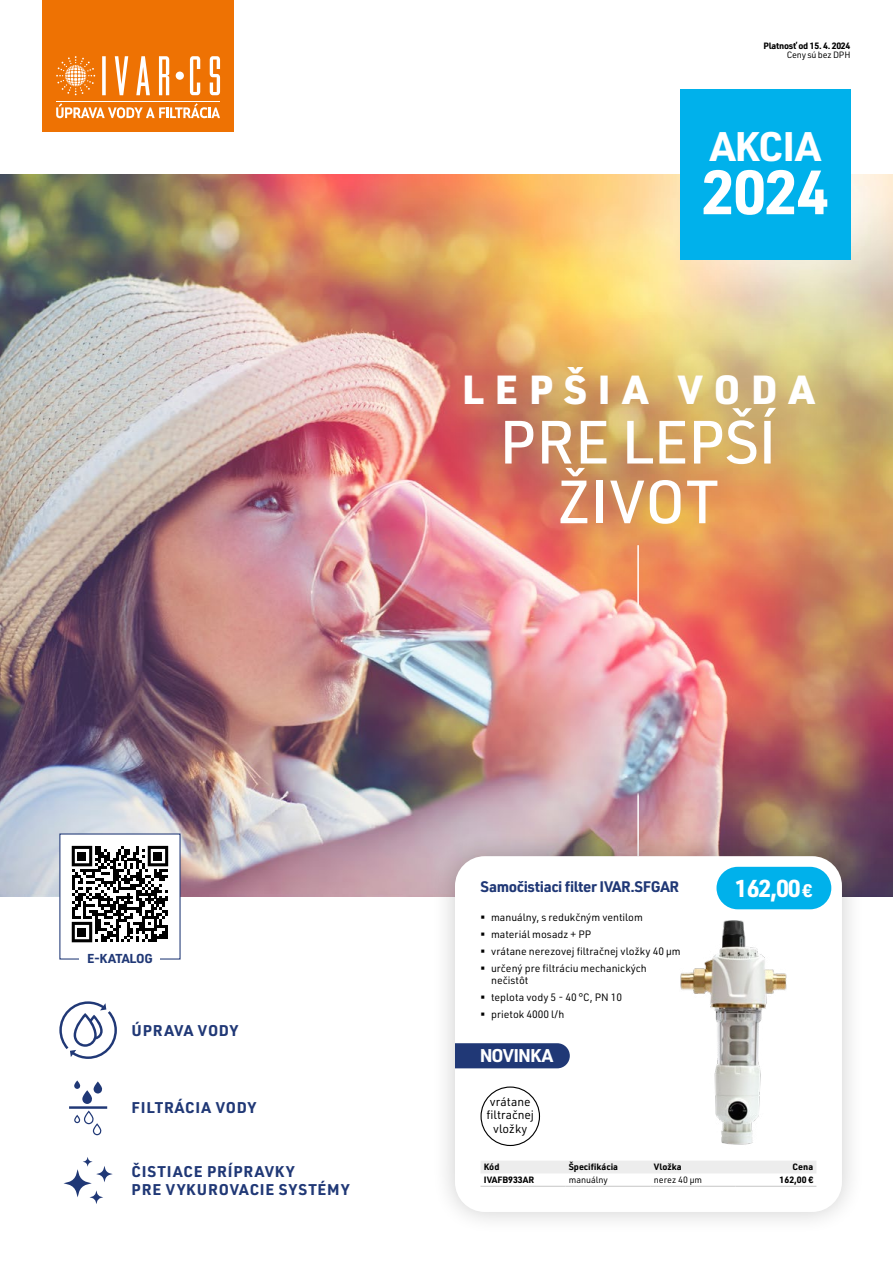
<style>
.page{position:relative;width:893px;height:1263px;background:#fff}
.page>*{position:absolute;margin:0;border:0;box-sizing:border-box;transform-origin:0 0}
.t1{font:700 61.05px "URWDIN";color:#fff}
.t2{font:500 59.7px/59.7px "URWDIN";color:#fff;text-align:center}
.t3{font:700 40.5px "URWDIN";letter-spacing:-.025em;color:#fff}
.t4{font:900 39.75px "URWDIN";letter-spacing:.275em;color:#fff}
.t5{font:700 24px "URWDIN";color:#fff}
.t6{font:700 18.15px "URWDIN";letter-spacing:-.05em;color:#fff}
.t7{font:700 15.3px/17.2px "URWDIN";letter-spacing:.05em;color:#203876}
.t8{font:700 15px "URWDIN";letter-spacing:-.025em;color:#203876}
.t9{font:700 12.75px "URWDIN";letter-spacing:-.025em;color:#203876}
.t10{font:12px/13.5px "URWDIN";color:#000;text-align:center}
.t11{font:10.5px/16.8px "URWDIN";color:#000}
.t12{font:700 9px "URWDIN";color:#000}
.t13{font:700 9px "URWDIN";letter-spacing:-.025em;color:#000}
.t14{font:9px "URWDIN";color:#000}
.t15{font:9px "URWDIN";letter-spacing:-.025em;color:#000}
.s1{font-size:18px}
</style>
<div class="page">
<img style="left:0;top:174px;width:893px;height:723px">
<hr style="left:637px;top:545px;width:2px;height:62px;background:#fff">
<hr style="left:637px;top:792px;width:2px;height:64px;background:#fff">
<div style="left:680px;top:89px;width:170px;height:170px;background:#00b1eb"></div>
<svg style="left:69px;top:1080px;width:38px;height:55px"></svg>
<svg style="left:59px;top:1001px;width:58px;height:58px"></svg>
<svg style="left:64px;top:1157px;width:49px;height:47px"></svg>
<div style="left:431px;top:832px;width:435px;height:404px;background:#000;opacity:.2"></div>
<div style="left:455px;top:856px;width:387px;height:356px;background:#fff;border-radius:30px"></div>
<img style="left:680px;top:906px;width:126px;height:239px">
<div style="left:455px;top:1043px;width:115px;height:25px;background:#203876"></div>
<div style="left:59px;top:833px;width:122px;height:126px;background:#fff"></div>
<div style="left:43px;top:0;width:191px;height:132px;background:#ee7203"></div>
<svg style="left:56px;top:56px;width:39px;height:39px"></svg>
<svg style="left:102px;top:56px;width:118px;height:39px"></svg>
<div style="left:176px;top:72px;width:8px;height:8px;background:#fff;border-radius:50%"></div>
<hr style="left:56px;top:101px;width:164px;height:1px;background:#fff">
<svg style="left:56px;top:103px;width:164px;height:15px"></svg>
<div style="left:481px;top:1161px;width:335px;height:12px;background:#ededed"></div>
<hr style="left:480px;top:1186px;width:86px;height:1px;background:#c6c6c6">
<hr style="left:566px;top:1186px;width:85px;height:1px;background:#c6c6c6">
<hr style="left:651px;top:1186px;width:85px;height:1px;background:#c6c6c6">
<hr style="left:736px;top:1186px;width:80px;height:1px;background:#c6c6c6">
<div style="left:716px;top:867px;width:115px;height:42px;background:#00b1eb;border-radius:21px"></div>
<div style="left:480px;top:1086px;width:60px;height:60px;border:1px solid #000;border-radius:50%"></div>
<svg style="left:72px;top:846px;width:96px;height:96px"></svg>
<div style="left:78px;top:852px;width:8px;height:8px;background:#000"></div>
<div style="left:154px;top:852px;width:8px;height:8px;background:#000"></div>
<div style="left:78px;top:928px;width:8px;height:8px;background:#000"></div>
<p class="t13" style="left:764px;top:40px;width:88px">Platnosť od 15. 4. 2024</p>
<p class="t15" style="left:787px;top:49px;width:65px">Ceny sú bez DPH</p>
<h3 class="t3" style="left:710px;top:119px;width:112px">AKCIA</h3>
<h1 class="t1" style="left:702px;top:150px;width:129px">2024</h1>
<h3 class="t4" style="left:462px;top:362px;width:354px">LEPŠIA VODA</h3>
<h2 class="t2" style="left:499px;top:410px;width:279px">PRE LEPŠÍ<br>ŽIVOT</h2>
<p class="t9" style="left:87px;top:950px;width:67px">E-KATALOG</p>
<h3 class="t7" style="left:132px;top:1021px;width:108px">ÚPRAVA VODY</h3>
<h3 class="t7" style="left:132px;top:1098px;width:126px">FILTRÁCIA VODY</h3>
<h3 class="t7" style="left:132px;top:1162px;width:219px">ČISTIACE PRÍPRAVKY<br>PRE VYKUROVACIE SYSTÉMY</h3>
<h3 class="t8" style="left:480px;top:877px;width:200px">Samočistiaci filter IVAR.SFGAR</h3>
<h3 class="t5" style="left:735px;top:871px;width:79px">162,00 <span class="s1">€</span></h3>
<p class="t11" style="left:491px;top:909px;width:191px">manuálny, s redukčným ventilom materiál mosadz + PP<br>vrátane nerezovej filtračnej vložky 40 μm určený pre filtráciu mechanických</p>
<p class="t11" style="left:491px;top:972px;width:133px">nečistôt<br>teplota vody 5 - 40 °C, PN 10 prietok 4000 l/h</p>
<h3 class="t6" style="left:480px;top:1043px;width:75px">NOVINKA</h3>
<p class="t10" style="left:486px;top:1094px;width:49px">vrátane filtračnej vložky</p>
<p class="t12" style="left:484px;top:1161px;width:17px">Kód</p>
<p class="t12" style="left:569px;top:1161px;width:51px">Špecifikácia</p>
<p class="t12" style="left:654px;top:1161px;width:29px">Vložka</p>
<p class="t12" style="left:793px;top:1161px;width:22px">Cena</p>
<p class="t12" style="left:484px;top:1174px;width:52px">IVAFB933AR</p>
<p class="t14" style="left:569px;top:1174px;width:41px">manuálny</p>
<p class="t14" style="left:654px;top:1174px;width:50px">nerez 40 μm</p>
<p class="t12" style="left:780px;top:1174px;width:35px">162,00 €</p>
</div>
